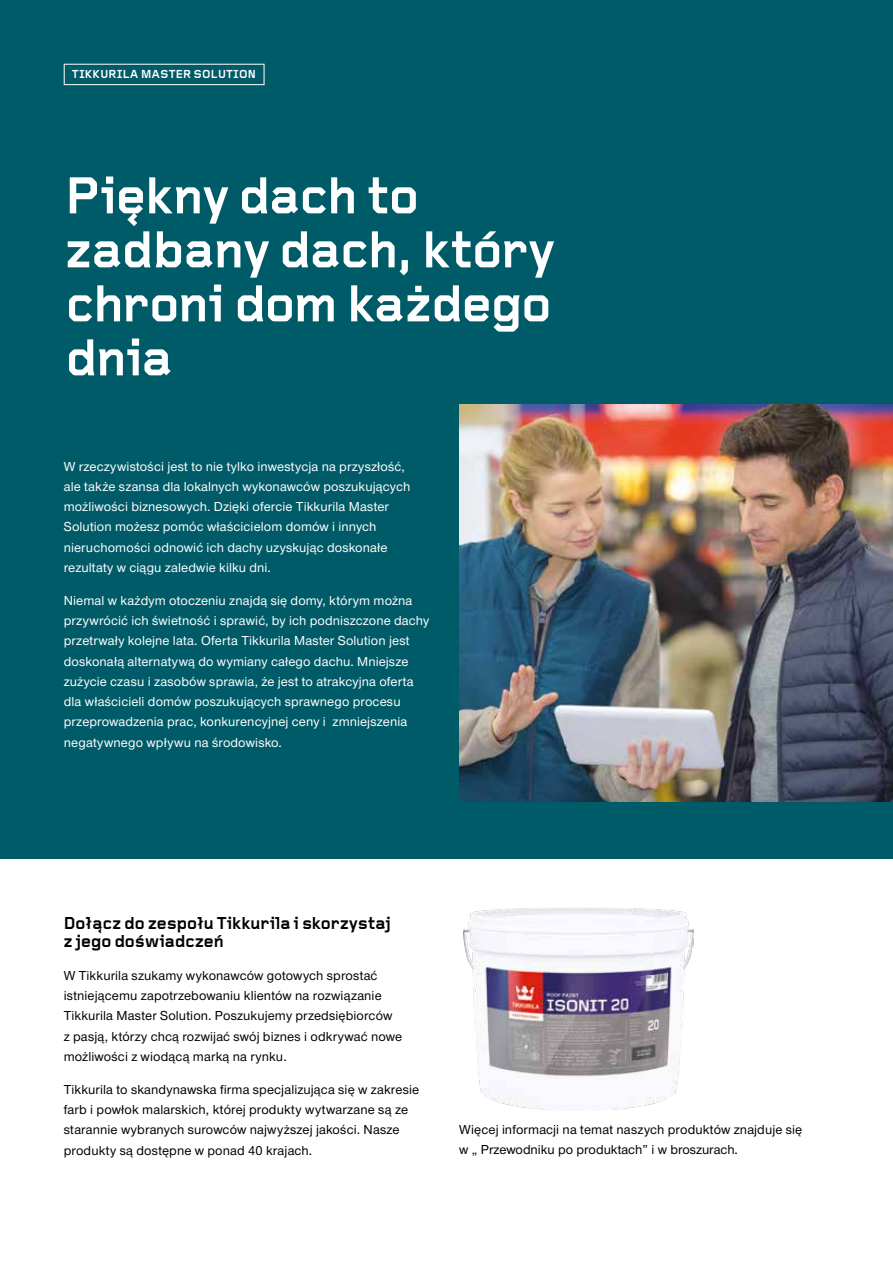
<style>
.page{position:relative;width:893px;height:1263px;background:#fff}
.page>*{position:absolute;margin:0;border:0;box-sizing:border-box;transform-origin:0 0}
.t1{font:700 54px/54px "Foundry Gridnik";color:#fff}
.t2{font:700 18px/18px "Foundry Gridnik";letter-spacing:.01em;color:#000}
.t3{font:500 13.5px/20.2px "Nimbus San Nov";letter-spacing:.01em;color:#fff}
.t4{font:500 13.5px/20.2px "Nimbus San Nov";letter-spacing:.01em;color:#000}
.t5{font:700 12.15px "Foundry Gridnik";letter-spacing:.04em;color:#fff}
</style>
<div class="page">
<div style="left:0;top:0;width:893px;height:858px;background:#005b68"></div>
<img style="left:459px;top:404px;width:434px;height:398px">
<img style="left:463px;top:907px;width:230px;height:203px">
<div style="left:64px;top:64px;width:200px;height:21px;border:1px solid #fff"></div>
<p class="t5" style="left:72px;top:67px;width:185px">TIKKURILA MASTER SOLUTION</p>
<h1 class="t1" style="left:65px;top:170px;width:491px">Piękny dach to zadbany dach, który chroni dom każdego dnia</h1>
<p class="t3" style="left:64px;top:456px;width:348px">W rzeczywistości jest to nie tylko inwestycja na przyszłość, ale także szansa dla lokalnych wykonawców poszukujących możliwości biznesowych. Dzięki ofercie Tikkurila Master Solution możesz pomóc właścicielom domów i innych nieruchomości odnowić ich dachy uzyskując doskonałe rezultaty w ciągu zaledwie kilku dni.</p>
<p class="t3" style="left:64px;top:590px;width:367px">Niemal w każdym otoczeniu znajdą się domy, którym można przywrócić ich świetność i sprawić, by ich podniszczone dachy przetrwały kolejne lata. Oferta Tikkurila Master Solution jest doskonałą alternatywą do wymiany całego dachu. Mniejsze zużycie czasu i zasobów sprawia, że jest to atrakcyjna oferta dla właścicieli domów poszukujących sprawnego procesu przeprowadzenia prac, konkurencyjnej ceny i zmniejszenia negatywnego wpływu na środowisko.</p>
<h2 class="t2" style="left:64px;top:914px;width:329px">Dołącz do zespołu Tikkurila i skorzystaj z jego doświadczeń</h2>
<p class="t4" style="left:64px;top:965px;width:340px">W Tikkurila szukamy wykonawców gotowych sprostać istniejącemu zapotrzebowaniu klientów na rozwiązanie Tikkurila Master Solution. Poszukujemy przedsiębiorców<br>z pasją, którzy chcą rozwijać swój biznes i odkrywać nowe możliwości z wiodącą marką na rynku.</p>
<p class="t4" style="left:64px;top:1079px;width:357px">Tikkurila to skandynawska firma specjalizująca się w zakresie farb i powłok malarskich, której produkty wytwarzane są ze starannie wybranych surowców najwyższej jakości. Nasze produkty są dostępne w ponad 40 krajach.</p>
<p class="t4" style="left:459px;top:1119px;width:345px">Więcej informacji na temat naszych produktów znajduje się w „ Przewodniku po produktach” i w broszurach.</p>
</div>
